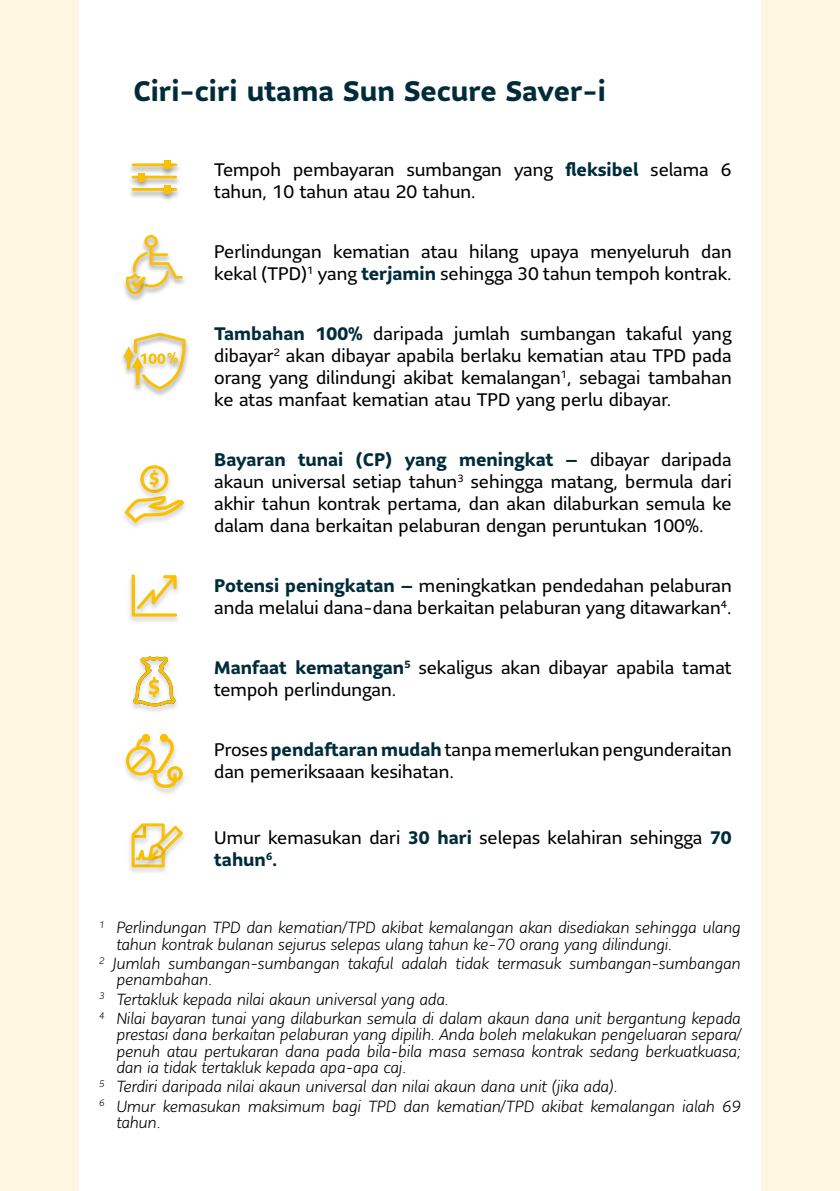
<style>
.page{position:relative;width:840px;height:1191px;background:#fff}
.page>*{position:absolute;margin:0;border:0;box-sizing:border-box;transform-origin:0 0}
.t1{font:700 28px "Sun Life Sans";color:#002c3a}
.t2{font:700 18.2px "Sun Life Sans";color:#fabf00}
.t3{font:18px/22px "Sun Life Sans";color:#000}
.t4{font:italic 300 16px/16.4px "Sun Life Sans";color:#000}
.s1{font-weight:700;color:#002c3a}
</style>
<div class="page">
<div style="left:0;top:0;width:839px;height:1191px;background:#fff6e1"></div>
<div style="left:79px;top:0;width:681px;height:1191px;background:#fff"></div>
<div style="left:121px;top:272px;width:27px;height:30px;background:#000;opacity:.2"></div>
<div style="left:127px;top:276px;width:23px;height:19px;background:#000;opacity:.2"></div>
<svg style="left:125px;top:235px;width:58px;height:59px"></svg>
<div style="left:129px;top:655px;width:50px;height:59px;background:#000;opacity:.2"></div>
<svg style="left:133px;top:656px;width:42px;height:50px"></svg>
<div style="left:127px;top:162px;width:54px;height:12px;background:#000;opacity:.2"></div>
<hr style="left:132px;top:163px;width:45px;height:3px;background:#fabf00">
<div style="left:127px;top:174px;width:54px;height:12px;background:#000;opacity:.2"></div>
<hr style="left:132px;top:176px;width:45px;height:2px;background:#fabf00">
<div style="left:127px;top:187px;width:54px;height:12px;background:#000;opacity:.2"></div>
<hr style="left:132px;top:188px;width:45px;height:3px;background:#fabf00">
<div style="left:159px;top:159px;width:16px;height:18px;background:#000;opacity:.2"></div>
<div style="left:164px;top:161px;width:6px;height:8px;background:#fabf00"></div>
<div style="left:134px;top:171px;width:15px;height:18px;background:#000;opacity:.2"></div>
<div style="left:139px;top:173px;width:6px;height:8px;background:#fabf00"></div>
<div style="left:159px;top:184px;width:16px;height:18px;background:#000;opacity:.2"></div>
<div style="left:164px;top:185px;width:6px;height:9px;background:#fabf00"></div>
<div style="left:127px;top:822px;width:42px;height:53px;background:#000;opacity:.2"></div>
<div style="left:131px;top:848px;width:23px;height:20px;background:#000;opacity:.2"></div>
<svg style="left:132px;top:823px;width:51px;height:44px"></svg>
<svg style="left:124px;top:499px;width:61px;height:26px"></svg>
<div style="left:136px;top:464px;width:37px;height:36px;background:#000;opacity:.2"></div>
<div style="left:140px;top:465px;width:28px;height:28px;border:3px solid #fabf00;border-radius:50%"></div>
<div style="left:145px;top:469px;width:18px;height:26px;background:#000;opacity:.2"></div>
<div style="left:121px;top:732px;width:66px;height:64px;background:#000;opacity:.2"></div>
<div style="left:167px;top:766px;width:16px;height:15px;border:3px solid #fabf00;border-radius:50%"></div>
<svg style="left:127px;top:734px;width:51px;height:55px"></svg>
<div style="left:126px;top:746px;width:29px;height:29px;border:3px solid #fabf00;border-radius:50%"></div>
<div style="left:127px;top:573px;width:54px;height:51px;background:#000;opacity:.2"></div>
<svg style="left:132px;top:574px;width:45px;height:42px"></svg>
<div style="left:138px;top:331px;width:52px;height:67px;background:#000;opacity:.2"></div>
<div style="left:129px;top:331px;width:36px;height:30px;background:#fff"></div>
<svg style="left:123px;top:333px;width:63px;height:57px"></svg>
<h1 class="t1" style="left:133px;top:71px;width:474px">Ciri-ciri utama Sun Secure Saver-i</h1>
<p class="t3" style="left:214px;top:158px;width:518px">Tempoh pembayaran sumbangan yang <span class="s1">fleksibel</span> selama 6 tahun, 10 tahun atau 20 tahun.</p>
<p class="t3" style="left:214px;top:240px;width:518px">Perlindungan kematian atau hilang upaya menyeluruh dan kekal (TPD)<sup>1</sup> yang <span class="s1">terjamin</span> sehingga 30 tahun tempoh kontrak.</p>
<p class="t2" style="left:149px;top:466px;width:12px">$</p>
<p class="t3" style="left:214px;top:322px;width:518px;text-align:justify"><span class="s1">Tambahan 100%</span> daripada jumlah sumbangan takaful yang dibayar<sup>2</sup> akan dibayar apabila berlaku kematian atau TPD pada orang yang dilindungi akibat kemalangan<sup>1</sup>, sebagai tambahan ke atas manfaat kematian atau TPD yang perlu dibayar.</p>
<p class="t3" style="left:214px;top:448px;width:518px;text-align:justify"><span class="s1">Bayaran tunai (CP) yang meningkat –</span> dibayar daripada akaun universal setiap tahun<sup>3</sup> sehingga matang, bermula dari akhir tahun kontrak pertama, dan akan dilaburkan semula ke dalam dana berkaitan pelaburan dengan peruntukan 100%.</p>
<p class="t3" style="left:214px;top:574px;width:518px"><span class="s1">Potensi peningkatan –</span> meningkatkan pendedahan pelaburan anda melalui dana-dana berkaitan pelaburan yang ditawarkan<sup>4</sup>.</p>
<p class="t3" style="left:214px;top:656px;width:518px"><span class="s1">Manfaat kematangan</span><sup>5</sup> sekaligus akan dibayar apabila tamat tempoh perlindungan.</p>
<p class="t3" style="left:214px;top:738px;width:518px">Proses <span class="s1">pendaftaran mudah</span> tanpa memerlukan pengunderaitan dan pemeriksaaan kesihatan.</p>
<p class="t3" style="left:214px;top:826px;width:518px">Umur kemasukan dari <span class="s1">30 hari</span> selepas kelahiran sehingga <span class="s1">70 tahun</span><sup>6</sup><span class="s1">.</span></p>
<p class="t4" style="left:116px;top:919px;width:625px;text-indent:-17px"><sup>1</sup> Perlindungan TPD dan kematian/TPD akibat kemalangan akan disediakan sehingga ulang tahun kontrak bulanan sejurus selepas ulang tahun ke-70 orang yang dilindungi.</p>
<p class="t4" style="left:116px;top:954px;width:625px;text-indent:-17px"><sup>2</sup> Jumlah sumbangan-sumbangan takaful adalah tidak termasuk sumbangan-sumbangan penambahan.</p>
<p class="t4" style="left:99px;top:989px;width:642px;line-height:19.2px"><sup>3</sup> Tertakluk kepada nilai akaun universal yang ada.<br><sup>4</sup> Nilai bayaran tunai yang dilaburkan semula di dalam akaun dana unit bergantung kepada</p>
<p class="t4" style="left:116px;top:1026px;width:625px;text-align:justify">prestasi dana berkaitan pelaburan yang dipilih. Anda boleh melakukan pengeluaran separa/ penuh atau pertukaran dana pada bila-bila masa semasa kontrak sedang berkuatkuasa; dan ia tidak tertakluk kepada apa-apa caj.</p>
<p class="t4" style="left:99px;top:1076px;width:642px;line-height:19.2px"><sup>5</sup> Terdiri daripada nilai akaun universal dan nilai akaun dana unit (jika ada).<br><sup>6</sup> Umur kemasukan maksimum bagi TPD dan kematian/TPD akibat kemalangan ialah 69</p>
<p class="t4" style="left:116px;top:1113px;width:45px">tahun.</p>
</div>
